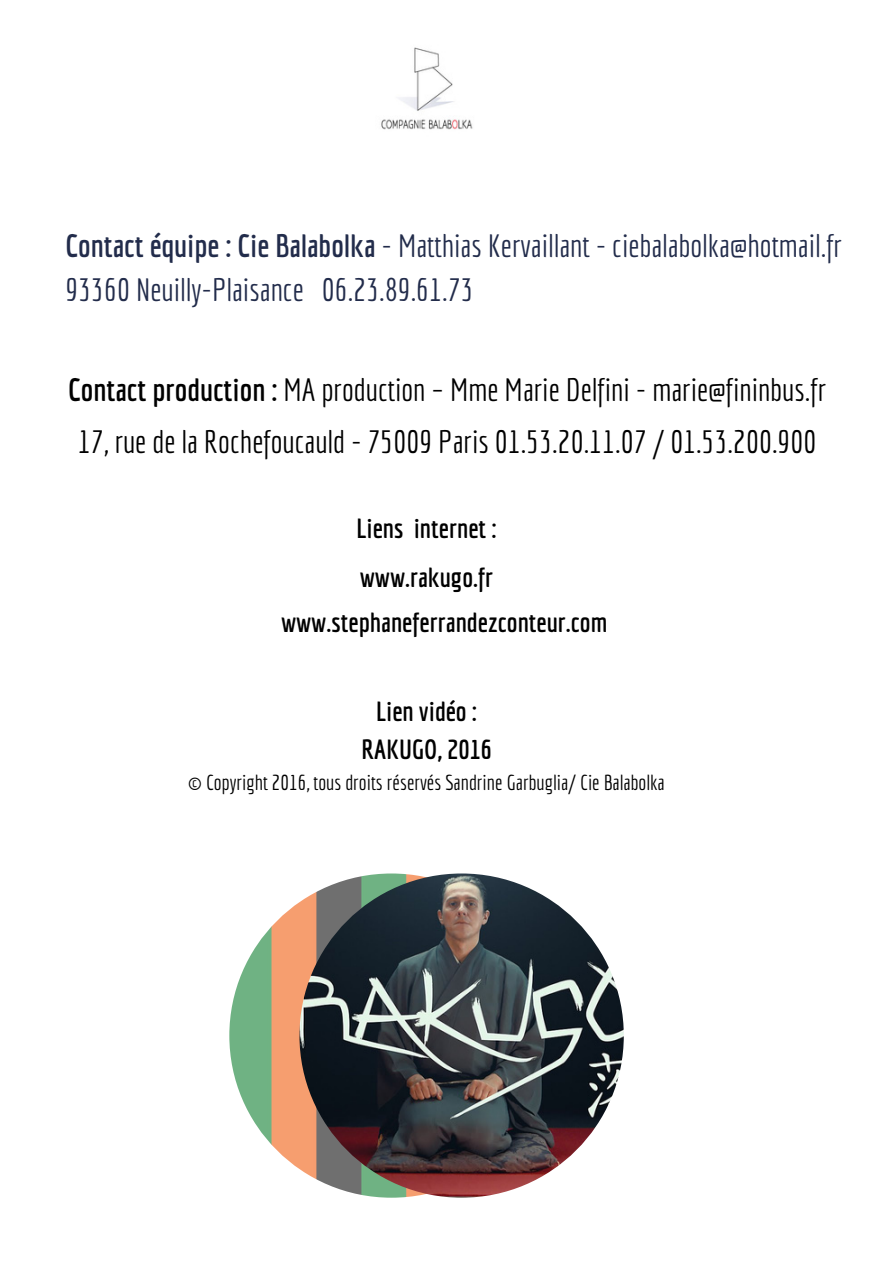
<style>
.page{position:relative;width:894px;height:1264px;background:#fff}
.page>*{position:absolute;margin:0;border:0;box-sizing:border-box;transform-origin:0 0}
.t1{font:31.5px/52.5px "Economica";color:#000;text-align:center}
.t2{font:31.5px/44.1px "Economica";color:#222c4b}
.t3{font:700 27px/49.5px "Economica";color:#000}
.t4{font:21px "Economica";color:#000}
.s1{font-weight:700}
</style>
<div class="page">
<img style="left:229px;top:873px;width:324px;height:324px;border-radius:50%">
<img style="left:299px;top:873px;width:324px;height:324px;border-radius:50%">
<img style="left:381px;top:47px;width:92px;height:83px">
<p class="t2" style="left:65px;top:223px;width:778px"><span class="s1">Contact équipe : Cie Balabolka</span> - Matthias Kervaillant - ciebalabolka@hotmail.fr<br>93360 Neuilly-Plaisance 06.23.89.61.73</p>
<p class="t1" style="left:68px;top:362px;width:759px"><span class="s1">Contact production :</span> MA production – Mme Marie Delfini - marie@fininbus.fr<br>17, rue de la Rochefoucauld - 75009 Paris 01.53.20.11.07 / 01.53.200.900</p>
<p class="t3" style="left:356px;top:503px;width:142px">Liens internet : www.rakugo.fr</p>
<p class="t3" style="left:281px;top:597px;width:327px">www.stephaneferrandezconteur.com</p>
<p class="t3" style="left:361px;top:692px;width:131px;line-height:37.2px;text-align:center">Lien vidéo :<br>RAKUGO, 2016</p>
<p class="t4" style="left:188px;top:770px;width:478px">© Copyright 2016, tous droits réservés Sandrine Garbuglia/ Cie Balabolka</p>
</div>
